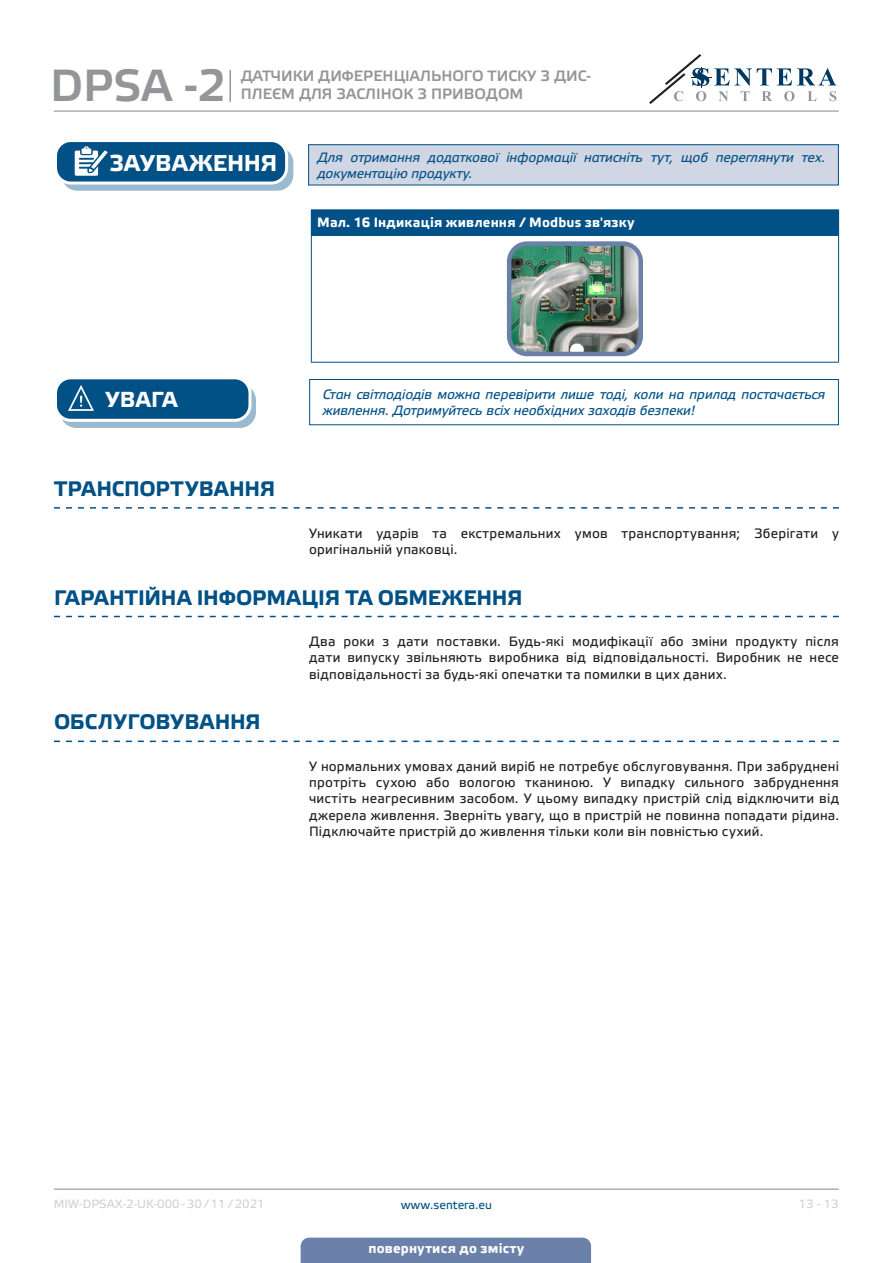
<style>
.page{position:relative;width:893px;height:1263px;background:#fff}
.page>*{position:absolute;margin:0;border:0;box-sizing:border-box;transform-origin:0 0}
.t1{font:45px "Etelka Medium Pro";color:#939598}
.t2{font:700 22.95px "Etelka Text Pro";letter-spacing:.01em;color:#fff}
.t3{font:700 21.75px "Etelka Text Pro";letter-spacing:.015em;color:#fff}
.t4{font:700 21px "Etelka Text Pro";color:#015186}
.t5{font:15px/18px "Etelka Medium Pro";color:#939598}
.body{font:13.5px/16.2px "Etelka Text Pro";letter-spacing:.015em;color:#231f20;text-align:justify}
.attention{font:italic 13.5px/16.2px "Etelka Text Pro";letter-spacing:-.005em;color:#015186}
.table_text{font:700 13.5px "Etelka Text Pro";letter-spacing:.015em;color:#fff}
.t6{font:12px "Etelka Text Pro";color:#d1d2d4}
.t7{font:12px "Etelka Text Pro";color:#015186}
</style>
<div class="page">
<hr style="left:54px;top:111px;width:785px;height:1px;background:#939598">
<hr style="left:54px;top:1188px;width:785px;height:2px;background:#939598">
<svg style="left:649px;top:54px;width:187px;height:50px"></svg>
<div style="left:301px;top:1237px;width:290px;height:26px;background:#6c81aa"></div>
<hr style="left:229px;top:70px;width:2px;height:32px;background:#939598">
<div style="left:62px;top:148px;width:231px;height:42px;background:#9abacf;border-radius:15px"></div>
<div style="left:61px;top:147px;width:232px;height:44px;border:1px solid #015186;border-radius:15px"></div>
<div style="left:56px;top:141px;width:231px;height:42px;background:#015186;border-radius:15px"></div>
<div style="left:54px;top:139px;width:234px;height:46px;border:3px solid #fff;border-radius:15px"></div>
<svg style="left:75px;top:146px;width:39px;height:38px"></svg>
<div style="left:309px;top:145px;width:529px;height:40px;background:#d1d6e4"></div>
<div style="left:308px;top:144px;width:531px;height:41px;border:1px solid #015186"></div>
<div style="left:311px;top:210px;width:528px;height:25px;background:#015186"></div>
<hr style="left:311px;top:209px;width:528px;height:1px;background:#015186">
<hr style="left:311px;top:235px;width:1px;height:127px;background:#015186">
<hr style="left:838px;top:235px;width:1px;height:127px;background:#015186">
<hr style="left:311px;top:362px;width:528px;height:1px;background:#015186">
<img style="left:512px;top:246px;width:126px;height:105px">
<div style="left:507px;top:241px;width:136px;height:115px;border:4px solid #6c81aa;border-radius:18px"></div>
<div style="left:61px;top:385px;width:194px;height:42px;background:#9abacf;border-radius:15px"></div>
<div style="left:60px;top:384px;width:196px;height:44px;border:1px solid #015186;border-radius:15px"></div>
<div style="left:56px;top:378px;width:194px;height:42px;background:#015186;border-radius:15px"></div>
<div style="left:54px;top:376px;width:197px;height:46px;border:3px solid #fff;border-radius:15px"></div>
<svg style="left:67px;top:385px;width:38px;height:36px"></svg>
<div style="left:309px;top:379px;width:530px;height:46px;border:1px solid #015186"></div>
<svg style="left:54px;top:507px;width:785px;height:2px"></svg>
<svg style="left:54px;top:616px;width:785px;height:1px"></svg>
<svg style="left:54px;top:741px;width:785px;height:1px"></svg>
<h1 class="t1" style="left:50px;top:61px;width:177px">DPSA -2</h1>
<p class="t5" style="left:241px;top:67px;width:352px">ДАТЧИКИ ДИФЕРЕНЦІАЛЬНОГО ТИСКУ З ДИС-<br>ПЛЕЄМ ДЛЯ ЗАСЛІНОК З ПРИВОДОМ</p>
<p class="t2" style="left:109px;top:149px;width:170px">ЗАУВАЖЕННЯ</p>
<p class="attention" style="left:317px;top:150px;width:509px">Для отримання додаткової інформації натисніть тут, щоб переглянути тех. документацію продукту.</p>
<p class="table_text" style="left:317px;top:214px;width:319px">Мал. 16 Індикація живлення / Modbus зв'язку</p>
<p class="t3" style="left:105px;top:385px;width:74px">УВАГА</p>
<p class="attention" style="left:323px;top:387px;width:504px">Стан світлодіодів можна перевірити лише тоді, коли на прилад постачається живлення. Дотримуйтесь всіх необхідних заходів безпеки!</p>
<p class="t4" style="left:54px;top:475px;width:223px">ТРАНСПОРТУВАННЯ</p>
<p class="body" style="left:309px;top:526px;width:531px">Уникати ударів та екстремальних умов транспортування; Зберігати у оригінальній упаковці.</p>
<p class="t4" style="left:54px;top:584px;width:470px">ГАРАНТІЙНА ІНФОРМАЦІЯ ТА ОБМЕЖЕННЯ</p>
<p class="body" style="left:309px;top:634px;width:531px">Два роки з дати поставки. Будь-які модифікації або зміни продукту після дати випуску звільняють виробника від відповідальності. Виробник не несе відповідальності за будь-які опечатки та помилки в цих даних.</p>
<p class="t4" style="left:54px;top:709px;width:208px">ОБСЛУГОВУВАННЯ</p>
<p class="body" style="left:309px;top:759px;width:531px">У нормальних умовах даний виріб не потребує обслуговування. При забруднені протріть сухою або вологою тканиною. У випадку сильного забруднення чистіть неагресивним засобом. У цьому випадку пристрій слід відключити від джерела живлення. Зверніть увагу, що в пристрій не повинна попадати рідина.<br>Підключайте пристрій до живлення тільки коли він повністью сухий.</p>
<p class="t6" style="left:54px;top:1197px;width:212px">MIW-DPSAX-2-UK-000 - 30 / 11 / 2021</p>
<p class="t7" style="left:401px;top:1198px;width:93px">www.sentera.eu</p>
<p class="t6" style="left:799px;top:1197px;width:42px">13 - 13</p>
<p class="table_text" style="left:368px;top:1239px;width:157px">повернутися до змісту</p>
</div>
